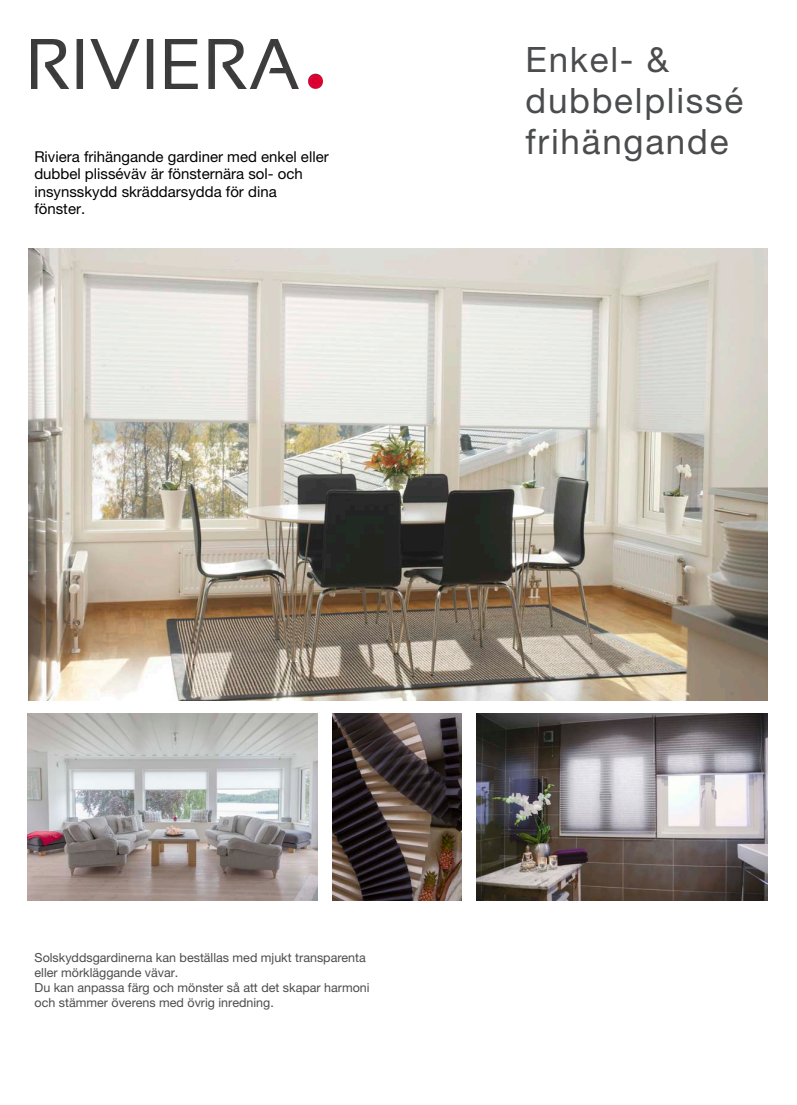
<style>
.page{position:relative;width:797px;height:1105px;background:#fff}
.page>*{position:absolute;margin:0;border:0;box-sizing:border-box;transform-origin:0 0}
.t1{font:35px/41.2px "Helvetica Neue LT Std";letter-spacing:.05em;color:#4b4c4d}
.t2{font:15px/17.5px "Helvetica Neue LT Std";color:#000}
.t3{font:12.5px/15px "Helvetica Neue LT Std";color:#4b4c4d}
</style>
<div class="page">
<img style="left:31px;top:40px;width:291px;height:49px">
<img style="left:28px;top:249px;width:739px;height:451px">
<img style="left:28px;top:713px;width:289px;height:188px">
<img style="left:332px;top:714px;width:129px;height:187px">
<img style="left:476px;top:713px;width:291px;height:188px">
<p class="t2" style="left:34px;top:148px;width:296px">Riviera frihängande gardiner med enkel eller</p>
<p class="t2" style="left:34px;top:165px;width:270px">dubbel plisséväv är fönsternära sol- och insynsskydd skräddarsydda för dina fönster.</p>
<h1 class="t1" style="left:525px;top:38px;width:219px">Enkel- &amp; dubbelplissé</h1>
<h1 class="t1" style="left:525px;top:121px;width:204px">frihängande</h1>
<p class="t3" style="left:35px;top:950px;width:336px">Solskyddsgardinerna kan beställas med mjukt transparenta eller mörkläggande vävar.<br>Du kan anpassa färg och mönster så att det skapar harmoni och stämmer överens med övrig inredning.</p>
</div>
